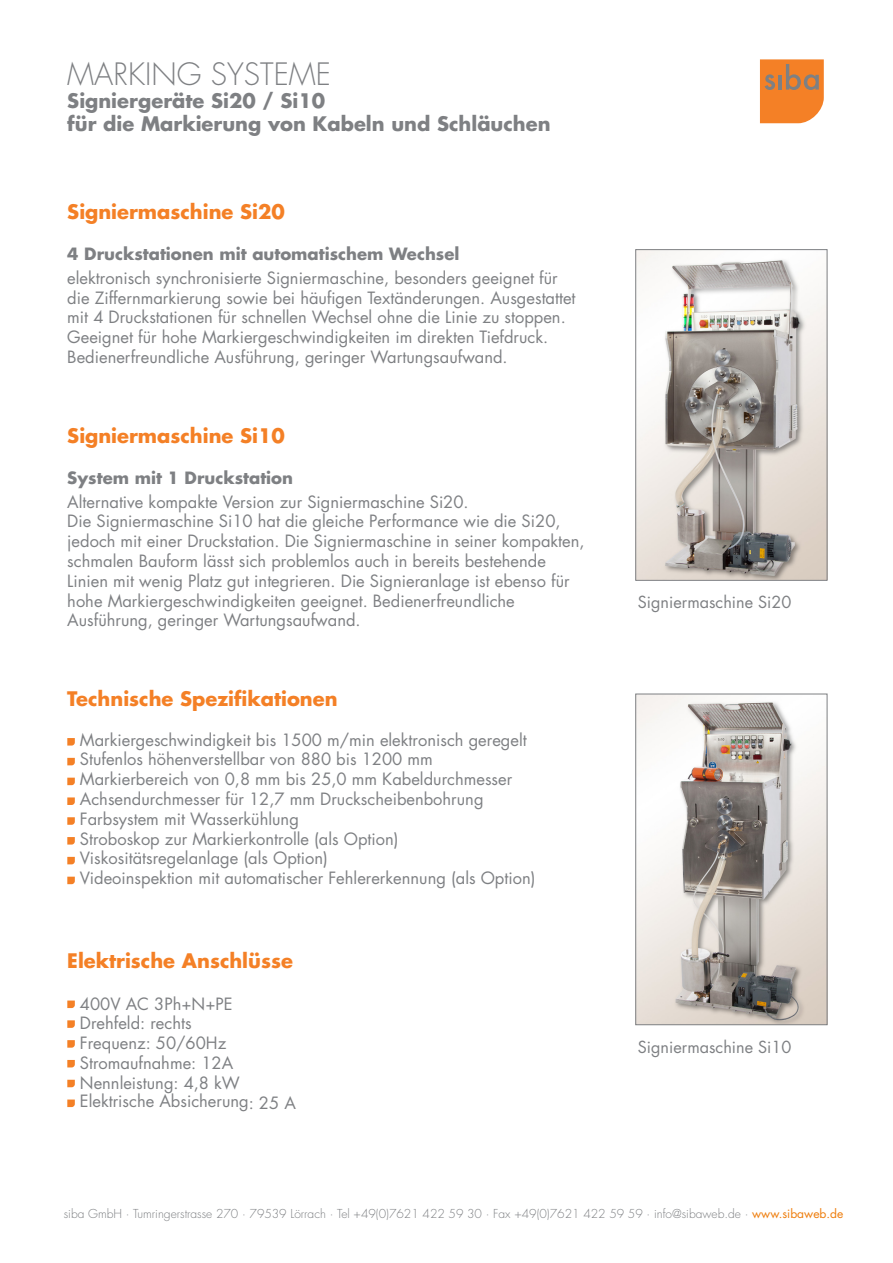
<style>
.page{position:relative;width:893px;height:1263px;background:#fff}
.page>*{position:absolute;margin:0;border:0;box-sizing:border-box;transform-origin:0 0}
.t1{font:300 30px "Futura";color:#7e8083}
.t2{font:700 19.5px "Futura";color:#f48026}
.t3{font:700 19.5px/23.4px "Futura";color:#7e8083}
.t4{font:16.5px/19.8px "Futura";color:#7e8083}
.t5{font:700 16.5px "Futura";color:#7e8083}
.t6{font:16.2px "Futura";color:#7e8083}
.t7{font:300 12px "Futura";color:#7e8083}
.s1{font-weight:400;color:#ee7d0c}
</style>
<div class="page">
<svg style="left:760px;top:59px;width:64px;height:64px;background:#e6853a"></svg>
<img style="left:637px;top:696px;width:188px;height:327px">
<div style="left:635px;top:694px;width:192px;height:331px;border:1px solid #7e8083"></div>
<img style="left:637px;top:251px;width:188px;height:328px">
<div style="left:635px;top:249px;width:192px;height:332px;border:1px solid #7e8083"></div>
<svg style="left:67px;top:738px;width:8px;height:7px"></svg>
<svg style="left:67px;top:758px;width:8px;height:7px"></svg>
<svg style="left:67px;top:778px;width:8px;height:7px"></svg>
<svg style="left:67px;top:797px;width:8px;height:8px"></svg>
<svg style="left:67px;top:817px;width:8px;height:8px"></svg>
<svg style="left:67px;top:837px;width:8px;height:7px"></svg>
<svg style="left:67px;top:857px;width:8px;height:7px"></svg>
<svg style="left:67px;top:877px;width:8px;height:7px"></svg>
<svg style="left:67px;top:1000px;width:8px;height:8px"></svg>
<svg style="left:67px;top:1020px;width:8px;height:8px"></svg>
<svg style="left:67px;top:1040px;width:8px;height:8px"></svg>
<svg style="left:67px;top:1060px;width:8px;height:7px"></svg>
<svg style="left:67px;top:1080px;width:8px;height:7px"></svg>
<svg style="left:67px;top:1099px;width:8px;height:8px"></svg>
<p class="t1" style="left:67px;top:54px;width:265px">MARKING SYSTEME</p>
<p class="t3" style="left:67px;top:88px;width:485px">Signiergeräte Si20 / Si10<br>für die Markierung von Kabeln und Schläuchen</p>
<p class="t2" style="left:67px;top:198px;width:219px">Signiermaschine Si20</p>
<p class="t5" style="left:67px;top:242px;width:394px">4 Druckstationen mit automatischem Wechsel</p>
<p class="t4" style="left:67px;top:268px;width:510px">elektronisch synchronisierte Signiermaschine, besonders geeignet für die Ziffernmarkierung sowie bei häufigen Textänderungen. Ausgestattet mit 4 Druckstationen für schnellen Wechsel ohne die Linie zu stoppen.<br>Geeignet für hohe Markiergeschwindigkeiten im direkten Tiefdruck.<br>Bedienerfreundliche Ausführung, geringer Wartungsaufwand.</p>
<p class="t2" style="left:67px;top:422px;width:219px">Signiermaschine Si10</p>
<p class="t5" style="left:67px;top:466px;width:227px">System mit 1 Druckstation</p>
<p class="t4" style="left:67px;top:491px;width:519px">Alternative kompakte Version zur Signiermaschine Si20.<br>Die Signiermaschine Si10 hat die gleiche Performance wie die Si20, jedoch mit einer Druckstation. Die Signiermaschine in seiner kompakten, schmalen Bauform lässt sich problemlos auch in bereits bestehende Linien mit wenig Platz gut integrieren. Die Signieranlage ist ebenso für hohe Markiergeschwindigkeiten geeignet. Bedienerfreundliche Ausführung, geringer Wartungsaufwand.</p>
<p class="t2" style="left:67px;top:685px;width:272px">Technische Spezifikationen</p>
<p class="t4" style="left:80px;top:729px;width:448px">Markiergeschwindigkeit bis 1500 m/min elektronisch geregelt</p>
<p class="t4" style="left:80px;top:749px;width:354px">Stufenlos höhenverstellbar von 880 bis 1200 mm</p>
<p class="t4" style="left:80px;top:769px;width:434px">Markierbereich von 0,8 mm bis 25,0 mm Kabeldurchmesser</p>
<p class="t4" style="left:80px;top:789px;width:405px">Achsendurchmesser für 12,7 mm Druckscheibenbohrung</p>
<p class="t4" style="left:80px;top:808px;width:221px">Farbsystem mit Wasserkühlung</p>
<p class="t4" style="left:80px;top:828px;width:320px">Stroboskop zur Markierkontrolle (als Option)</p>
<p class="t4" style="left:80px;top:848px;width:249px">Viskositätsregelanlage (als Option)</p>
<p class="t4" style="left:80px;top:868px;width:457px">Videoinspektion mit automatischer Fehlererkennung (als Option)</p>
<p class="t2" style="left:67px;top:948px;width:227px">Elektrische Anschlüsse</p>
<p class="t4" style="left:80px;top:993px;width:154px">400V AC 3Ph+N+PE</p>
<p class="t4" style="left:80px;top:1013px;width:113px">Drehfeld: rechts</p>
<p class="t4" style="left:80px;top:1033px;width:148px">Frequenz: 50/60Hz</p>
<p class="t4" style="left:80px;top:1053px;width:155px">Stromaufnahme: 12A</p>
<p class="t4" style="left:80px;top:1072px;width:162px">Nennleistung: 4,8 kW</p>
<p class="t4" style="left:80px;top:1091px;width:217px">Elektrische Absicherung: 25 A</p>
<p class="t6" style="left:638px;top:591px;width:155px">Signiermaschine Si20</p>
<p class="t6" style="left:638px;top:1035px;width:155px">Signiermaschine Si10</p>
<p class="t7" style="left:64px;top:1206px;width:781px">siba GmbH · Tumringerstrasse 270 · 79539 Lörrach · Tel +49(0)7621 422 59 30 · Fax +49(0)7621 422 59 59 · info@sibaweb.de · <span class="s1">www.sibaweb.de</span></p>
</div>
